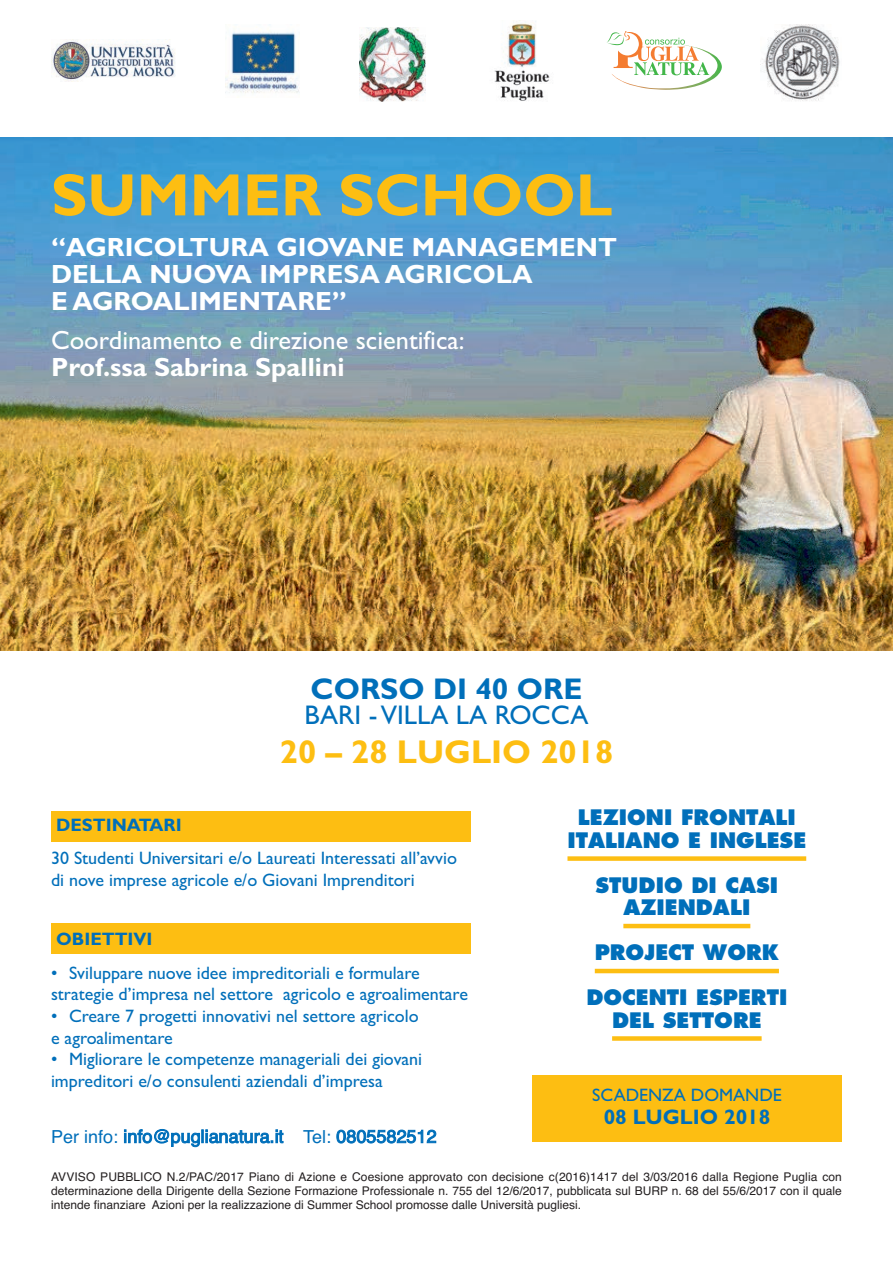
<style>
.page{position:relative;width:893px;height:1263px;background:#fff}
.page>*{position:absolute;margin:0;border:0;box-sizing:border-box;transform-origin:0 0}
.t1{font:700 60px "Gill Sans";color:#fdbe12}
.t2{font:700 33px "Gill Sans";color:#fdbe12}
.t3{font:700 30px "Gill Sans";color:#006fba}
.t4{font:27px "Gill Sans";color:#006fba}
.t5{font:700 26.4px/27px "Gill Sans";color:#fff}
.t6{font:26.4px "Gill Sans";color:#fff}
.t7{font:700 21px "Gill Sans";color:#006fba}
.t8{font:800 20.7px/22.5px "Futura";color:#006fba;text-align:center}
.t9{font:18px/21.6px "Gill Sans";color:#006fba}
.t10{font:18px "Helvetica";letter-spacing:.005em;color:#006fba}
.t11{font:700 18px "Gill Sans";color:#006fba}
.t12{font:12px/14.4px "Helvetica";color:#231f20;text-align:justify}
</style>
<div class="page">
<div style="left:51px;top:811px;width:419px;height:31px;background:#fdbe12"></div>
<div style="left:51px;top:923px;width:419px;height:31px;background:#fdbe12"></div>
<img style="left:0;top:138px;width:893px;height:513px">
<img style="left:51px;top:40px;width:125px;height:41px">
<img style="left:225px;top:24px;width:75px;height:69px">
<img style="left:359px;top:27px;width:66px;height:74px">
<img style="left:760px;top:24px;width:80px;height:77px">
<img style="left:494px;top:20px;width:56px;height:81px">
<svg style="left:607px;top:31px;width:115px;height:59px"></svg>
<div style="left:567px;top:856px;width:239px;height:5px;background:#fdbe12"></div>
<hr style="left:623px;top:924px;width:127px;height:4px;background:#fdbe12">
<hr style="left:595px;top:969px;width:184px;height:4px;background:#fdbe12">
<div style="left:612px;top:1036px;width:150px;height:5px;background:#fdbe12"></div>
<div style="left:532px;top:1076px;width:309px;height:66px;background:#fdbe12"></div>
<h1 class="t1" style="left:51px;top:160px;width:563px">SUMMER SCHOOL</h1>
<h3 class="t5" style="left:51px;top:234px;width:568px">“AGRICOLTURA GIOVANE MANAGEMENT<br>DELLA NUOVA IMPRESA AGRICOLA<br>E AGROALIMENTARE”</h3>
<h3 class="t6" style="left:51px;top:325px;width:415px">Coordinamento e direzione scientifica:</h3>
<h3 class="t5" style="left:51px;top:354px;width:295px">Prof.ssa Sabrina Spallini</h3>
<h3 class="t3" style="left:311px;top:671px;width:273px">CORSO DI 40 ORE</h3>
<h3 class="t4" style="left:304px;top:699px;width:286px">BARI - VILLA LA ROCCA</h3>
<h2 class="t2" style="left:280px;top:733px;width:335px">20 – 28 LUGLIO 2018</h2>
<p class="t11" style="left:56px;top:814px;width:127px">DESTINATARI</p>
<p class="t9" style="left:51px;top:847px;width:407px">30 Studenti Universitari e/o Laureati Interessati all’avvio di nove imprese agricole e/o Giovani Imprenditori</p>
<p class="t11" style="left:56px;top:928px;width:98px">OBIETTIVI</p>
<p class="t9" style="left:51px;top:962px;width:418px">• Sviluppare nuove idee impreditoriali e formulare strategie d’impresa nel settore agricolo e agroalimentare</p>
<p class="t9" style="left:51px;top:1005px;width:369px">• Creare 7 progetti innovativi nel settore agricolo e agroalimentare</p>
<p class="t9" style="left:51px;top:1048px;width:373px">• Migliorare le competenze manageriali dei giovani impreditori e/o consulenti aziendali d’impresa</p>
<p class="t8" style="left:567px;top:808px;width:240px">LEZIONI FRONTALI<br>ITALIANO E INGLESE</p>
<p class="t8" style="left:595px;top:875px;width:184px">STUDIO DI CASI<br>AZIENDALI</p>
<p class="t8" style="left:586px;top:932px;width:202px;line-height:45px">PROJECT WORK<br>DOCENTI ESPERTI</p>
<p class="t8" style="left:612px;top:1010px;width:151px">DEL SETTORE</p>
<p class="t9" style="left:592px;top:1084px;width:191px">SCADENZA DOMANDE</p>
<p class="t7" style="left:604px;top:1104px;width:168px">08 LUGLIO 2018</p>
<p class="t10" style="left:51px;top:1126px;width:387px">Per info: info@puglianatura.it Tel: 0805582512</p>
<p class="t12" style="left:51px;top:1169px;width:792px">AVVISO PUBBLICO N.2/PAC/2017 Piano di Azione e Coesione approvato con decisione c(2016)1417 del 3/03/2016 dalla Regione Puglia con determinazione della Dirigente della Sezione Formazione Professionale n. 755 del 12/6/2017, pubblicata sul BURP n. 68 del 55/6/2017 con il quale intende finanziare Azioni per la realizzazione di Summer School promosse dalle Università pugliesi.</p>
</div>
